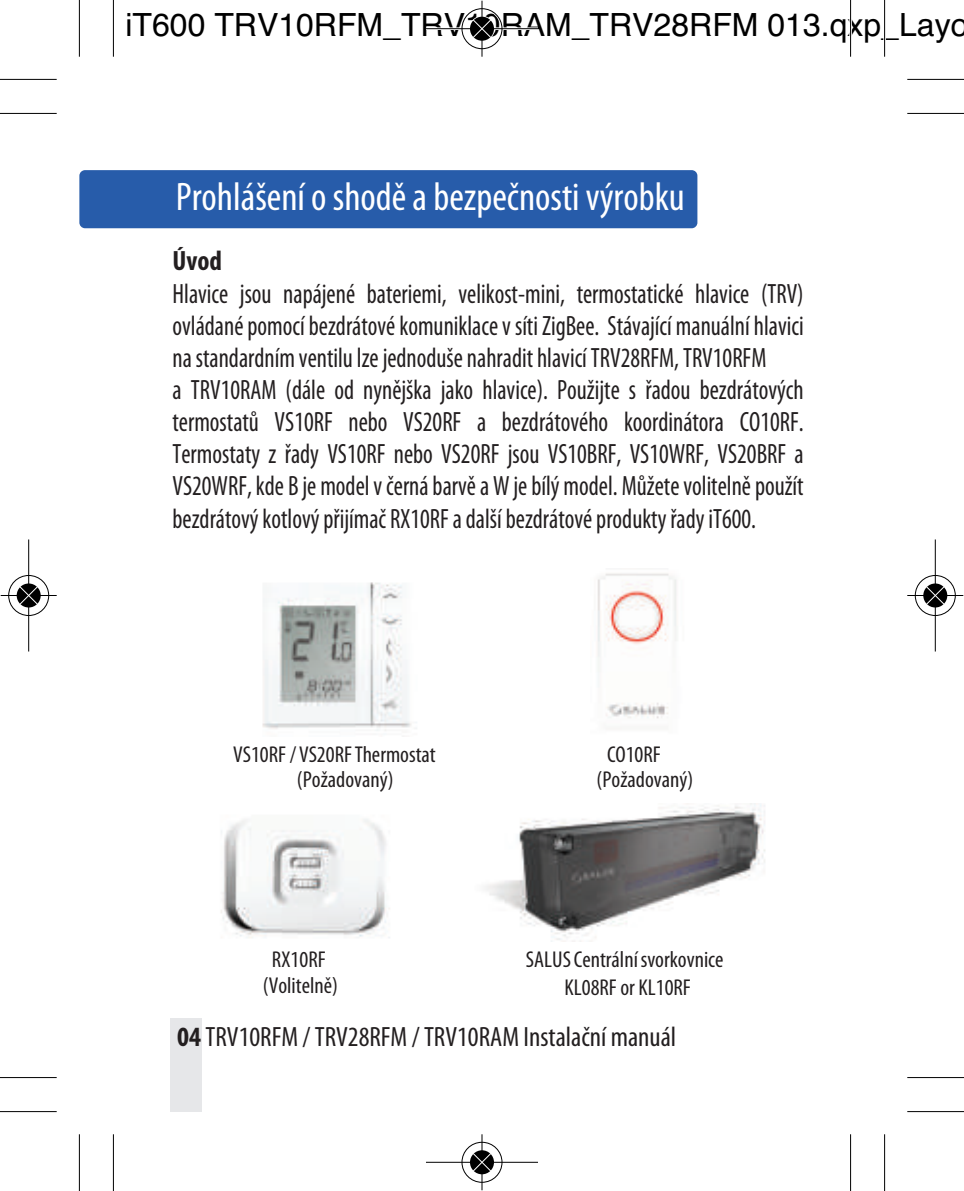
<style>
.page{position:relative;width:964px;height:1191px;background:#fff}
.page>*{position:absolute;margin:0;border:0;box-sizing:border-box;transform-origin:0 0}
.t1{font:condensed 40px "Myriad Pro";color:#fff}
.t2{font:32px "Helvetica";color:#000}
.t3{font:condensed 28px/32px "Myriad Pro";color:#231f20;scale:.9 1}
.t4{font:condensed 28px "Myriad Pro";color:#231f20}
.t5{font:700 condensed 28px "Myriad Pro";color:#231f20}
.t6{font:condensed 22.8px/25.2px "Myriad Pro";color:#231f20}
.s1{font-weight:700}
</style>
<div class="page">
<div style="left:79px;top:170px;width:618px;height:58px;background:#275caa;border-radius:6px"></div>
<img style="left:262px;top:582px;width:155px;height:149px">
<img style="left:597px;top:573px;width:80px;height:146px">
<img style="left:485px;top:803px;width:280px;height:137px">
<img style="left:221px;top:819px;width:169px;height:119px">
<div style="left:170px;top:1018px;width:32px;height:93px;background:#e6e7e9"></div>
<hr style="left:113px;top:0;width:1px;height:57px;background:#000">
<hr style="left:0;top:113px;width:57px;height:1px;background:#000">
<hr style="left:850px;top:0;width:1px;height:57px;background:#000">
<hr style="left:907px;top:113px;width:57px;height:1px;background:#000">
<hr style="left:113px;top:1134px;width:1px;height:57px;background:#000">
<hr style="left:0;top:1076px;width:57px;height:2px;background:#000">
<hr style="left:850px;top:1134px;width:1px;height:57px;background:#000">
<hr style="left:907px;top:1076px;width:57px;height:2px;background:#000">
<hr style="left:79px;top:0;width:1px;height:57px;background:#000">
<hr style="left:0;top:79px;width:57px;height:1px;background:#000">
<hr style="left:884px;top:0;width:1px;height:57px;background:#000">
<hr style="left:907px;top:79px;width:57px;height:1px;background:#000">
<hr style="left:79px;top:1134px;width:1px;height:57px;background:#000">
<hr style="left:0;top:1110px;width:57px;height:2px;background:#000">
<hr style="left:884px;top:1134px;width:1px;height:57px;background:#000">
<hr style="left:907px;top:1110px;width:57px;height:2px;background:#000">
<div style="left:461px;top:7px;width:42px;height:43px;border:3px solid #fff;border-radius:50%"></div>
<svg style="left:469px;top:16px;width:26px;height:25px"></svg>
<hr style="left:426px;top:28px;width:112px;height:1px;background:#000">
<hr style="left:481px;top:1px;width:2px;height:56px;background:#000">
<div style="left:461px;top:8px;width:41px;height:41px;border:1px solid #000;border-radius:50%"></div>
<svg style="left:470px;top:17px;width:24px;height:24px"></svg>
<svg style="left:472px;top:19px;width:20px;height:20px"></svg>
<div style="left:461px;top:1141px;width:42px;height:42px;border:3px solid #fff;border-radius:50%"></div>
<svg style="left:469px;top:1149px;width:26px;height:26px"></svg>
<hr style="left:426px;top:1161px;width:112px;height:2px;background:#000">
<hr style="left:481px;top:1134px;width:2px;height:56px;background:#000">
<div style="left:461px;top:1141px;width:41px;height:41px;border:1px solid #000;border-radius:50%"></div>
<svg style="left:470px;top:1150px;width:24px;height:24px"></svg>
<svg style="left:472px;top:1152px;width:20px;height:20px"></svg>
<div style="left:7px;top:574px;width:43px;height:43px;border:3px solid #fff;border-radius:50%"></div>
<svg style="left:16px;top:582px;width:25px;height:26px"></svg>
<hr style="left:28px;top:539px;width:1px;height:112px;background:#000">
<hr style="left:1px;top:595px;width:56px;height:1px;background:#000">
<div style="left:8px;top:575px;width:41px;height:41px;border:1px solid #000;border-radius:50%"></div>
<svg style="left:17px;top:583px;width:24px;height:24px"></svg>
<svg style="left:19px;top:585px;width:20px;height:20px"></svg>
<div style="left:914px;top:574px;width:42px;height:43px;border:3px solid #fff;border-radius:50%"></div>
<svg style="left:922px;top:582px;width:26px;height:26px"></svg>
<hr style="left:934px;top:539px;width:2px;height:112px;background:#000">
<hr style="left:907px;top:595px;width:56px;height:1px;background:#000">
<div style="left:915px;top:575px;width:41px;height:41px;border:1px solid #000;border-radius:50%"></div>
<svg style="left:923px;top:583px;width:24px;height:24px"></svg>
<svg style="left:925px;top:585px;width:20px;height:20px"></svg>
<p class="t2" style="left:125px;top:6px;width:845px">iT600 TRV10RFM_TRV10RAM_TRV28RFM 013.qxp_Layo</p>
<h1 class="t1" style="left:176px;top:172px;width:510px">Prohlášení o shodě a bezpečnosti výrobku</h1>
<p class="t5" style="left:172px;top:243px;width:51px">Úvod</p>
<p class="t3" style="left:172px;top:278px;width:703px">Hlavice jsou napájené bateriemi, velikost-mini, termostatické hlavice (TRV) ovládané pomocí bezdrátové komuniklace v síti ZigBee. Stávající manuální hlavici na standardním ventilu lze jednoduše nahradit hlavicí TRV28RFM, TRV10RFM<br>a TRV10RAM (dále od nynějška jako hlavice). Použijte s řadou bezdrátových termostatů VS10RF nebo VS20RF a bezdrátového koordinátora CO10RF.<br>Termostaty z řady VS10RF nebo VS20RF jsou VS10BRF, VS10WRF, VS20BRF a VS20WRF, kde B je model v černá barvě a W je bílý model. Můžete volitelně použít bezdrátový kotlový přijímač RX10RF a další bezdrátové produkty řady iT600.</p>
<p class="t6" style="left:297px;top:741px;width:140px;text-indent:-64px">VS10RF / VS20RF Thermostat (Požadovaný)</p>
<p class="t6" style="left:596px;top:741px;width:98px;text-indent:11px">CO10RF (Požadovaný)</p>
<p class="t6" style="left:263px;top:947px;width:76px;text-align:center">RX10RF (Volitelně)</p>
<p class="t6" style="left:526px;top:945px;width:199px;line-height:27.6px;text-align:center">SALUS Centrální svorkovnice<br>KL08RF or KL10RF</p>
<p class="t4" style="left:177px;top:1020px;width:500px"><span class="s1">04</span> TRV10RFM / TRV28RFM / TRV10RAM Instalační manuál</p>
</div>
